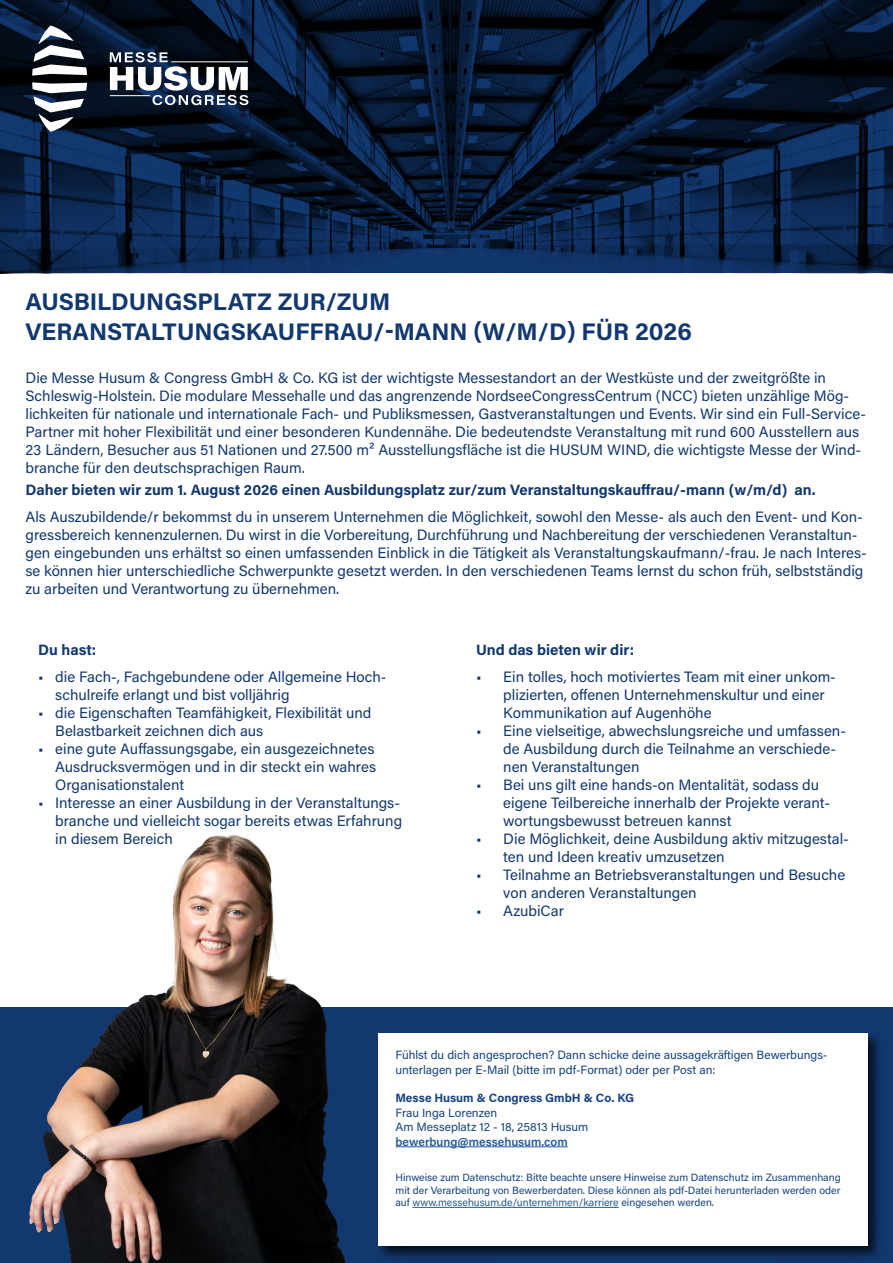
<style>
.page{position:relative;width:893px;height:1263px;background:#fff}
.page>*{position:absolute;margin:0;border:0;box-sizing:border-box;transform-origin:0 0}
.t1{font:700 24px/30px "Acumin Pro";color:#123870}
.t2{font:15px/18px "Acumin Pro";color:#123870}
.t3{font:700 15px "Acumin Pro";color:#123870}
.t4{font:12px/14.4px "Acumin Pro";color:#164282}
.t5{font:700 12px "Acumin Pro";color:#164282}
.t6{font:600 12px "Acumin Pro";color:#245a9c}
.t7{font:10.5px/12.6px "Acumin Pro";color:#164282;text-align:justify}
.s1{color:#245a9c}
</style>
<div class="page">
<div style="left:0;top:1007px;width:893px;height:256px;background:#123870"></div>
<img style="left:0;top:0;width:893px;height:273px">
<img style="left:29px;top:833px;width:317px;height:430px">
<div style="left:375px;top:1030px;width:507px;height:231px;background:#000;opacity:.75"></div>
<div style="left:378px;top:1033px;width:489px;height:213px;background:#fff"></div>
<hr style="left:395px;top:1146px;width:173px;height:1px;background:#245a9c">
<hr style="left:412px;top:1207px;width:207px;height:1px;background:#245a9c">
<svg style="left:32px;top:26px;width:55px;height:50px"></svg>
<svg style="left:32px;top:82px;width:55px;height:50px"></svg>
<svg style="left:110px;top:52px;width:138px;height:53px"></svg>
<h1 class="t1" style="left:26px;top:286px;width:668px">AUSBILDUNGSPLATZ ZUR/ZUM<br>VERANSTALTUNGSKAUFFRAU/-MANN (W/M/D) FÜR 2026</h1>
<p class="t2" style="left:26px;top:368px;width:842px">Die Messe Husum &amp; Congress GmbH &amp; Co. KG ist der wichtigste Messestandort an der Westküste und der zweitgrößte in Schleswig-Holstein. Die modulare Messehalle und das angrenzende NordseeCongressCentrum (NCC) bieten unzählige Mög&shy;lichkeiten für nationale und internationale Fach- und Publiksmessen, Gastveranstaltungen und Events. Wir sind ein Full-Service-Partner mit hoher Flexibilität und einer besonderen Kundennähe. Die bedeutendste Veranstaltung mit rund 600 Ausstellern aus 23 Ländern, Besucher aus 51 Nationen und 27.500 m² Ausstellungsfläche ist die HUSUM WIND, die wichtigste Messe der Wind&shy;branche für den deutschsprachigen Raum.</p>
<p class="t3" style="left:26px;top:480px;width:791px">Daher bieten wir zum 1. August 2026 einen Ausbildungsplatz zur/zum Veranstaltungskauffrau/-mann (w/m/d) an.</p>
<p class="t2" style="left:26px;top:507px;width:843px">Als Auszubildende/r bekommst du in unserem Unternehmen die Möglichkeit, sowohl den Messe- als auch den Event- und Kon&shy;gressbereich kennenzulernen. Du wirst in die Vorbereitung, Durchführung und Nachbereitung der verschiedenen Veranstaltun&shy;gen eingebunden uns erhältst so einen umfassenden Einblick in die Tätigkeit als Veranstaltungskaufmann/-frau. Je nach Interes&shy;se können hier unterschiedliche Schwerpunkte gesetzt werden. In den verschiedenen Teams lernst du schon früh, selbstständig zu arbeiten und Verantwortung zu übernehmen.</p>
<p class="t3" style="left:38px;top:639px;width:60px">Du hast:</p>
<p class="t2" style="left:55px;top:667px;width:333px;text-indent:-17px">• die Fach-, Fachgebundene oder Allgemeine Hoch&shy;schulreife erlangt und bist volljährig</p>
<p class="t2" style="left:55px;top:703px;width:318px;text-indent:-17px">• die Eigenschaften Teamfähigkeit, Flexibilität und<br>Belastbarkeit zeichnen dich aus</p>
<p class="t2" style="left:55px;top:739px;width:322px;text-align:justify;text-indent:-17px">• eine gute Auffassungsgabe, ein ausgezeichnetes Ausdrucksvermögen und in dir steckt ein wahres Organisationstalent</p>
<p class="t2" style="left:55px;top:793px;width:349px;text-indent:-17px">• Interesse an einer Ausbildung in der Veranstaltungs&shy;branche und vielleicht sogar bereits etwas Erfahrung in diesem Bereich</p>
<p class="t3" style="left:476px;top:639px;width:159px">Und das bieten wir dir:</p>
<p class="t2" style="left:503px;top:667px;width:334px;text-indent:-27px">• Ein tolles, hoch motiviertes Team mit einer unkom&shy;plizierten, offenen Unternehmenskultur und einer<br>Kommunikation auf Augenhöhe</p>
<p class="t2" style="left:503px;top:721px;width:344px;text-indent:-27px">• Eine vielseitige, abwechslungsreiche und umfassen&shy;de Ausbildung durch die Teilnahme an verschiede&shy;nen Veranstaltungen</p>
<p class="t2" style="left:503px;top:775px;width:328px;text-indent:-27px">• Bei uns gilt eine hands-on Mentalität, sodass du eigene Teilbereiche innerhalb der Projekte verant&shy;wortungsbewusst betreuen kannst</p>
<p class="t2" style="left:503px;top:829px;width:347px;text-indent:-27px">• Die Möglichkeit, deine Ausbildung aktiv mitzugestal&shy;ten und Ideen kreativ umzusetzen</p>
<p class="t2" style="left:503px;top:865px;width:343px;text-indent:-27px">• Teilnahme an Betriebsveranstaltungen und Besuche von anderen Veranstaltungen</p>
<p class="t2" style="left:476px;top:901px;width:89px">• AzubiCar</p>
<p class="t4" style="left:395px;top:1047px;width:434px">Fühlst du dich angesprochen? Dann schicke deine aussagekräftigen Bewerbungs&shy;unterlagen per E-Mail (bitte im pdf-Format) oder per Post an:</p>
<p class="t5" style="left:395px;top:1090px;width:240px">Messe Husum &amp; Congress GmbH &amp; Co. KG</p>
<p class="t4" style="left:395px;top:1105px;width:194px">Frau Inga Lorenzen<br>Am Messeplatz 12 - 18, 25813 Husum</p>
<p class="t6" style="left:395px;top:1133px;width:174px">bewerbung@messehusum.com</p>
<p class="t7" style="left:395px;top:1171px;width:447px">Hinweise zum Datenschutz: Bitte beachte unsere Hinweise zum Datenschutz im Zusammenhang mit der Verarbeitung von Bewerberdaten. Diese können als pdf-Datei herunterladen werden oder auf <span class="s1">www.messehusum.de/unternehmen/karriere</span> eingesehen werden.</p>
</div>
